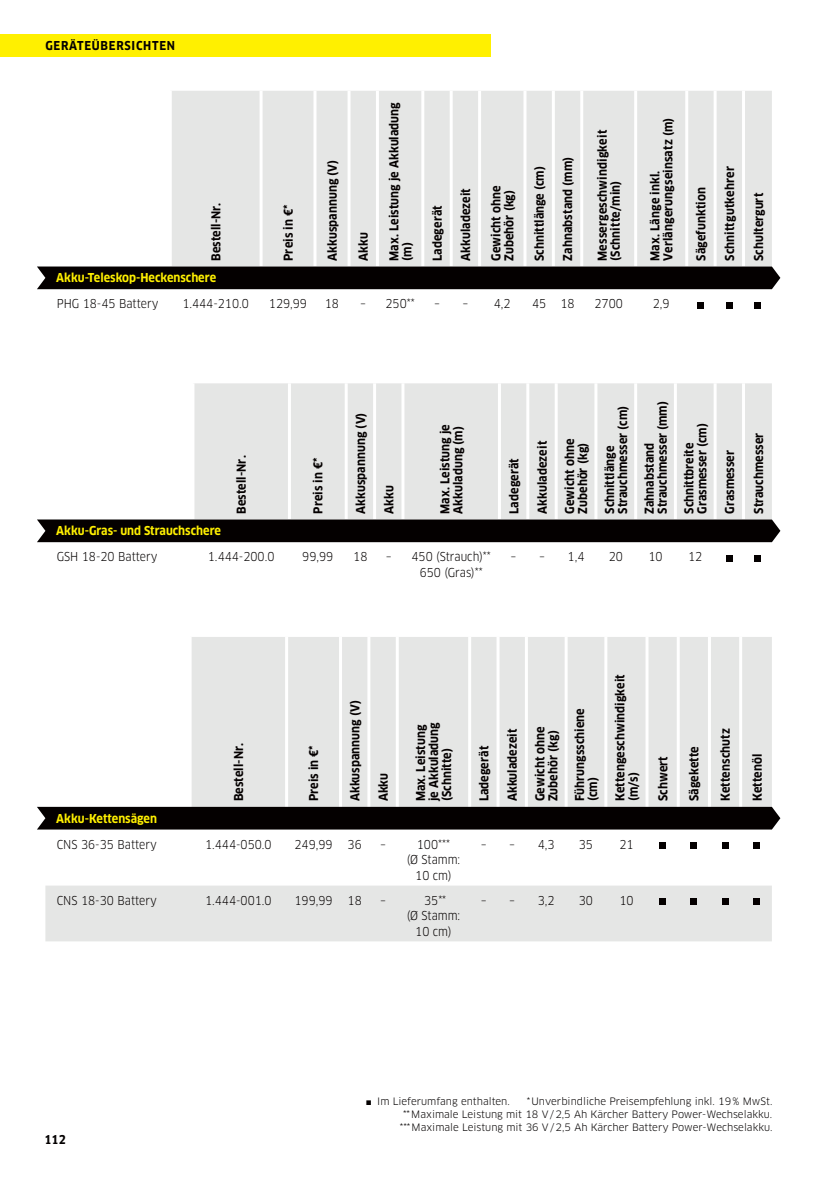
<style>
.page{position:relative;width:840px;height:1191px;background:#fff}
.page>*{position:absolute;margin:0;border:0;box-sizing:border-box;transform-origin:0 0}
.t1{font:700 12px/13px "Clan Pro Narr";letter-spacing:.005em;color:#040000}
.t2{font:12px/15.6px "Clan Pro Narr";color:#040000;text-align:center}
.t3{font:700 12px "Clan Pro Narr";color:#fff000}
.t4{font:700 12px "Clan Pro Narr";letter-spacing:.06em;color:#040000}
.t5{font:10px/13px "Clan Pro";color:#040000;text-align:right}
</style>
<div class="page">
<div style="left:172px;top:91px;width:599px;height:175px;background:#e5e6e5"></div>
<hr style="left:259px;top:91px;width:3px;height:175px;background:#fff">
<hr style="left:313px;top:91px;width:3px;height:175px;background:#fff">
<hr style="left:347px;top:91px;width:3px;height:175px;background:#fff">
<hr style="left:376px;top:91px;width:3px;height:175px;background:#fff">
<hr style="left:421px;top:91px;width:3px;height:175px;background:#fff">
<hr style="left:449px;top:91px;width:3px;height:175px;background:#fff">
<hr style="left:478px;top:91px;width:3px;height:175px;background:#fff">
<hr style="left:633px;top:91px;width:3px;height:175px;background:#fff">
<hr style="left:684px;top:91px;width:3px;height:175px;background:#fff">
<hr style="left:713px;top:91px;width:3px;height:175px;background:#fff">
<hr style="left:741px;top:91px;width:3px;height:175px;background:#fff">
<hr style="left:580px;top:91px;width:3px;height:175px;background:#fff">
<hr style="left:523px;top:91px;width:3px;height:175px;background:#fff">
<hr style="left:551px;top:91px;width:3px;height:175px;background:#fff">
<svg style="left:37px;top:266px;width:743px;height:43px"></svg>
<svg style="left:45px;top:542px;width:726px;height:20px"></svg>
<svg style="left:726px;top:555px;width:6px;height:6px"></svg>
<svg style="left:754px;top:555px;width:6px;height:6px"></svg>
<svg style="left:37px;top:383px;width:743px;height:159px"></svg>
<div style="left:0;top:34px;width:490px;height:23px;background:#fff000"></div>
<div style="left:191px;top:637px;width:580px;height:170px;background:#e5e6e5"></div>
<svg style="left:45px;top:829px;width:726px;height:20px"></svg>
<div style="left:45px;top:885px;width:726px;height:56px;background:#e5e6e5"></div>
<hr style="left:285px;top:637px;width:3px;height:170px;background:#fff">
<hr style="left:339px;top:637px;width:3px;height:170px;background:#fff">
<hr style="left:367px;top:637px;width:3px;height:170px;background:#fff">
<hr style="left:395px;top:637px;width:3px;height:170px;background:#fff">
<hr style="left:468px;top:637px;width:3px;height:170px;background:#fff">
<hr style="left:496px;top:637px;width:3px;height:170px;background:#fff">
<hr style="left:524px;top:637px;width:3px;height:170px;background:#fff">
<hr style="left:564px;top:637px;width:3px;height:170px;background:#fff">
<hr style="left:604px;top:637px;width:3px;height:170px;background:#fff">
<hr style="left:645px;top:637px;width:3px;height:170px;background:#fff">
<hr style="left:676px;top:637px;width:3px;height:170px;background:#fff">
<hr style="left:738px;top:637px;width:3px;height:170px;background:#fff">
<hr style="left:707px;top:637px;width:3px;height:170px;background:#fff">
<svg style="left:659px;top:842px;width:6px;height:6px"></svg>
<svg style="left:690px;top:842px;width:6px;height:6px"></svg>
<svg style="left:721px;top:842px;width:6px;height:6px"></svg>
<svg style="left:752px;top:842px;width:6px;height:6px"></svg>
<svg style="left:659px;top:898px;width:6px;height:6px"></svg>
<svg style="left:690px;top:898px;width:6px;height:6px"></svg>
<svg style="left:721px;top:898px;width:6px;height:6px"></svg>
<svg style="left:752px;top:898px;width:6px;height:6px"></svg>
<div style="left:37px;top:807px;width:743px;height:22px;background:#040000"></div>
<p class="t4" style="left:45px;top:40px;width:131px">GERÄTEÜBERSICHTEN</p>
<p class="t1" style="left:210px;top:261px;width:60px;rotate:-90deg">Bestell-Nr.</p>
<p class="t1" style="left:282px;top:261px;width:58px;rotate:-90deg">Preis in €*</p>
<p class="t3" style="left:56px;top:272px;width:161px">Akku-Teleskop-Heckenschere</p>
<p class="t1" style="left:326px;top:261px;width:103px;rotate:-90deg">Akkuspannung (V)</p>
<p class="t1" style="left:357px;top:261px;width:30px;rotate:-90deg">Akku</p>
<p class="t1" style="left:388px;top:261px;width:160px;rotate:-90deg">Max. Leistung je Akkuladung (m)</p>
<p class="t1" style="left:431px;top:261px;width:57px;rotate:-90deg">Ladegerät</p>
<p class="t1" style="left:459px;top:261px;width:74px;rotate:-90deg">Akkuladezeit</p>
<p class="t1" style="left:490px;top:261px;width:77px;rotate:-90deg">Gewicht ohne<br>Zubehör (kg)</p>
<p class="t1" style="left:533px;top:261px;width:96px;rotate:-90deg">Schnittlänge (cm)</p>
<p class="t1" style="left:561px;top:261px;width:106px;rotate:-90deg">Zahnabstand (mm)</p>
<p class="t1" style="left:596px;top:261px;width:132px;rotate:-90deg">Messer geschwindigkeit (Schnitte/min)</p>
<p class="t1" style="left:649px;top:261px;width:145px;rotate:-90deg">Max. Länge inkl.<br>Verlängerungs einsatz (m)</p>
<p class="t2" style="left:57px;top:297px;width:103px">PHG 18-45 Battery</p>
<p class="t2" style="left:182px;top:297px;width:68px">1.444-210.0</p>
<p class="t2" style="left:269px;top:297px;width:40px">129,99</p>
<p class="t2" style="left:325px;top:297px;width:16px">18</p>
<p class="t2" style="left:360px;top:297px;width:56px">– 250**</p>
<p class="t2" style="left:434px;top:297px;width:36px">– –</p>
<p class="t2" style="left:493px;top:297px;width:18px">4,2</p>
<p class="t2" style="left:531px;top:297px;width:44px">45 18</p>
<p class="t2" style="left:594px;top:297px;width:30px">2700</p>
<p class="t2" style="left:652px;top:297px;width:18px">2,9</p>
<p class="t1" style="left:695px;top:261px;width:75px;rotate:-90deg">Sägefunktion</p>
<p class="t1" style="left:723px;top:261px;width:96px;rotate:-90deg">Schnittgutkehrer</p>
<p class="t1" style="left:752px;top:261px;width:69px;rotate:-90deg">Schultergurt</p>
<p class="t3" style="left:56px;top:525px;width:166px">Akku-Gras- und Strauchschere</p>
<p class="t1" style="left:236px;top:514px;width:60px;rotate:-90deg">Bestell-Nr.</p>
<p class="t1" style="left:312px;top:514px;width:58px;rotate:-90deg">Preis in €*</p>
<p class="t1" style="left:355px;top:514px;width:103px;rotate:-90deg">Akkuspannung (V)</p>
<p class="t1" style="left:383px;top:514px;width:30px;rotate:-90deg">Akku</p>
<p class="t1" style="left:439px;top:514px;width:91px;rotate:-90deg">Max. Leistung je<br>Akkuladung (m)</p>
<p class="t1" style="left:508px;top:514px;width:57px;rotate:-90deg">Ladegerät</p>
<p class="t1" style="left:536px;top:514px;width:74px;rotate:-90deg">Akkuladezeit</p>
<p class="t1" style="left:564px;top:514px;width:77px;rotate:-90deg">Gewicht ohne<br>Zubehör (kg)</p>
<p class="t1" style="left:603px;top:514px;width:109px;rotate:-90deg">Schnittlänge<br>Strauchmesser (cm)</p>
<p class="t1" style="left:643px;top:514px;width:114px;rotate:-90deg">Zahnabstand<br>Strauchmesser (mm)</p>
<p class="t1" style="left:683px;top:514px;width:92px;rotate:-90deg">Schnittbreite<br>Grasmesser (cm)</p>
<p class="t2" style="left:57px;top:550px;width:102px">GSH 18-20 Battery</p>
<p class="t2" style="left:208px;top:550px;width:68px">1.444-200.0</p>
<p class="t2" style="left:302px;top:550px;width:32px">99,99</p>
<p class="t2" style="left:353px;top:550px;width:16px">18</p>
<p class="t2" style="left:419px;top:550px;width:73px;text-align:left;text-indent:-34px">– 450 (Strauch)**<br>650 (Gras)**</p>
<p class="t2" style="left:510px;top:550px;width:36px">– –</p>
<p class="t2" style="left:567px;top:550px;width:18px">1,4</p>
<p class="t2" style="left:608px;top:550px;width:16px">20</p>
<p class="t2" style="left:648px;top:550px;width:16px">10</p>
<p class="t2" style="left:687px;top:550px;width:16px">12</p>
<p class="t1" style="left:723px;top:514px;width:65px;rotate:-90deg">Grasmesser</p>
<p class="t1" style="left:752px;top:514px;width:82px;rotate:-90deg">Strauchmesser</p>
<p class="t3" style="left:56px;top:812px;width:102px">Akku-Kettensägen</p>
<p class="t1" style="left:233px;top:801px;width:60px;rotate:-90deg">Bestell-Nr.</p>
<p class="t1" style="left:308px;top:801px;width:58px;rotate:-90deg">Preis in €*</p>
<p class="t1" style="left:349px;top:801px;width:103px;rotate:-90deg">Akku spannung (V)</p>
<p class="t1" style="left:377px;top:801px;width:30px;rotate:-90deg">Akku</p>
<p class="t1" style="left:415px;top:801px;width:81px;rotate:-90deg">Max. Leistung je Akkuladung (Schnitte)</p>
<p class="t1" style="left:478px;top:801px;width:57px;rotate:-90deg">Ladegerät</p>
<p class="t1" style="left:506px;top:801px;width:74px;rotate:-90deg">Akkuladezeit</p>
<p class="t1" style="left:534px;top:801px;width:77px;rotate:-90deg">Gewicht ohne<br>Zubehör (kg)</p>
<p class="t1" style="left:573px;top:801px;width:95px;rotate:-90deg">Führungsschiene (cm)</p>
<p class="t1" style="left:614px;top:801px;width:129px;rotate:-90deg">Kettengeschwin digkeit (m/s)</p>
<p class="t2" style="left:57px;top:837px;width:102px">CNS 36-35 Battery</p>
<p class="t2" style="left:205px;top:837px;width:68px">1.444-050.0</p>
<p class="t2" style="left:294px;top:837px;width:69px">249,99 36</p>
<p class="t2" style="left:380px;top:837px;width:7px">–</p>
<p class="t2" style="left:406px;top:837px;width:55px">100***<br>(Ø Stamm:<br>10 cm)</p>
<p class="t2" style="left:480px;top:837px;width:36px">– –</p>
<p class="t2" style="left:537px;top:837px;width:18px">4,3</p>
<p class="t2" style="left:578px;top:837px;width:16px">35</p>
<p class="t2" style="left:619px;top:837px;width:16px">21</p>
<p class="t2" style="left:57px;top:893px;width:102px">CNS 18-30 Battery</p>
<p class="t2" style="left:205px;top:893px;width:68px">1.444-001.0</p>
<p class="t2" style="left:294px;top:893px;width:69px">199,99 18</p>
<p class="t2" style="left:380px;top:893px;width:7px">–</p>
<p class="t2" style="left:406px;top:893px;width:55px">35**<br>(Ø Stamm:<br>10 cm)</p>
<p class="t2" style="left:480px;top:893px;width:36px">– –</p>
<p class="t2" style="left:537px;top:893px;width:18px">3,2</p>
<p class="t2" style="left:578px;top:893px;width:16px">30</p>
<p class="t2" style="left:619px;top:893px;width:16px">10</p>
<p class="t1" style="left:656px;top:801px;width:47px;rotate:-90deg">Schwert</p>
<p class="t1" style="left:688px;top:801px;width:57px;rotate:-90deg">Sägekette</p>
<p class="t1" style="left:719px;top:801px;width:75px;rotate:-90deg">Kettenschutz</p>
<p class="t1" style="left:751px;top:801px;width:49px;rotate:-90deg">Kettenöl</p>
<p class="t1" style="left:45px;top:1134px;width:23px">112</p>
<p class="t5" style="left:399px;top:1095px;width:374px">* Unverbindliche Preisempfehlung inkl. 19 % MwSt.<br>** Maximale Leistung mit 18 V / 2,5 Ah Kärcher Battery Power-Wechselakku. *** Maximale Leistung mit 36 V / 2,5 Ah Kärcher Battery Power-Wechselakku.</p>
<p class="t5" style="left:377px;top:1095px;width:134px">Im Lieferumfang enthalten.</p>
</div>
